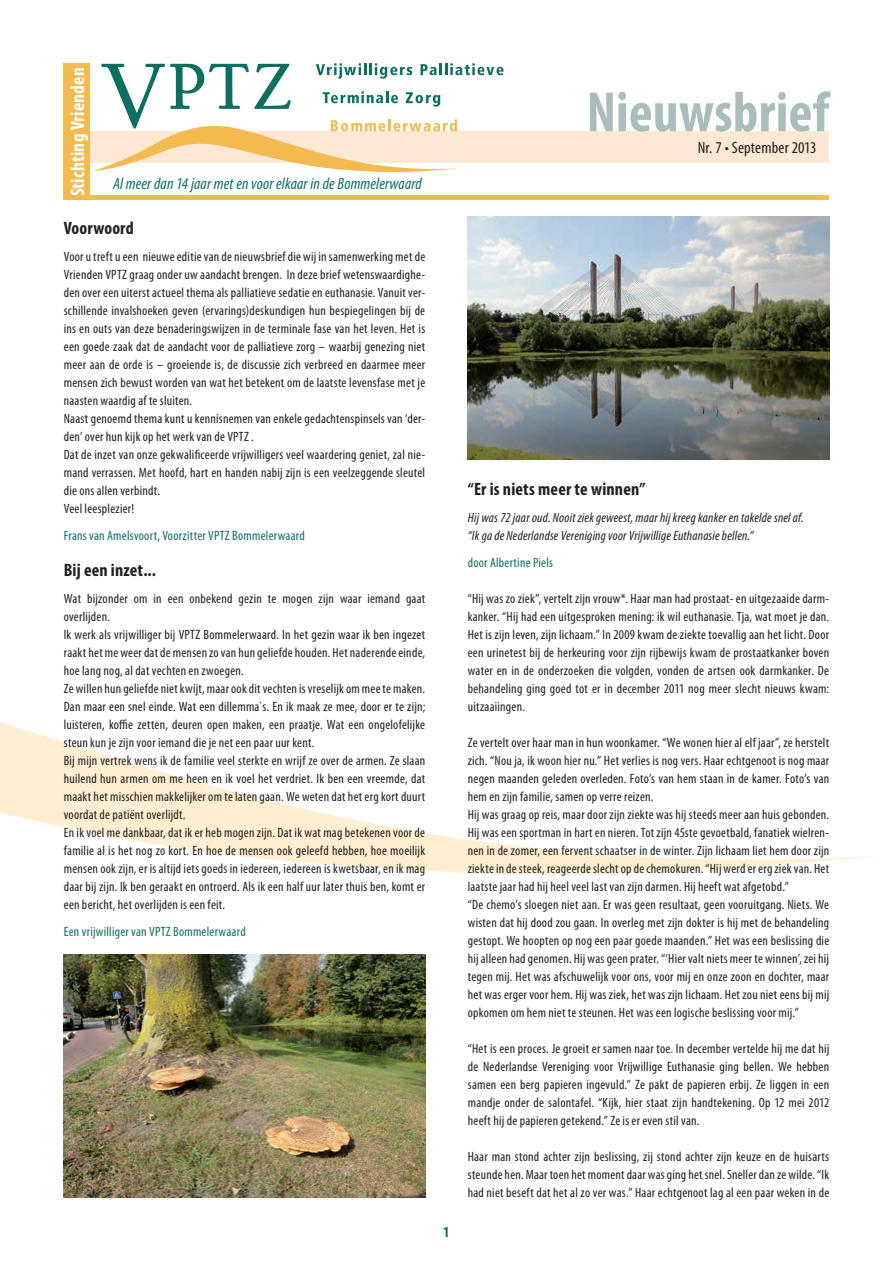
<style>
.page{position:relative;width:893px;height:1263px;background:#fff}
.page>*{position:absolute;margin:0;border:0;box-sizing:border-box;transform-origin:0 0}
.t1{font:700 condensed 57px "Myriad Pro";letter-spacing:.005em;color:#aabdbd}
.t2{font:700 condensed 19.5px "Myriad Pro";letter-spacing:.01em;color:#fff}
.t3{font:700 condensed 18px "Myriad Pro";letter-spacing:.01em;color:#231f20}
.t4{font:italic condensed 16.5px "Myriad Pro";letter-spacing:.01em;color:#0d6f62}
.t5{font:condensed 16.5px "Myriad Pro";letter-spacing:.01em;color:#231f20}
.t6{font:700 condensed 15px "Myriad Pro";color:#0d6f62}
.t7{font:condensed 13.5px/18px "Myriad Pro";letter-spacing:.015em;color:#231f20}
.t8{font:italic condensed 13.5px/18px "Myriad Pro";letter-spacing:.015em;color:#231f20}
.t9{font:condensed 13.5px "Myriad Pro";letter-spacing:.015em;color:#0d6f62}
</style>
<div class="page">
<svg style="left:0;top:722px;width:876px;height:153px"></svg>
<div style="left:64px;top:64px;width:26px;height:136px;background:#f5ba4f"></div>
<div style="left:90px;top:131px;width:738px;height:32px;background:#fce8d3"></div>
<svg style="left:94px;top:63px;width:409px;height:109px"></svg>
<hr style="left:64px;top:196px;width:765px;height:4px;background:#f5ba4f">
<img style="left:64px;top:954px;width:361px;height:243px">
<img style="left:468px;top:216px;width:361px;height:243px">
<h2 class="t2" style="left:66px;top:196px;width:130px;rotate:-90deg">Stichting Vrienden</h2>
<p class="t4" style="left:113px;top:173px;width:310px">Al meer dan 14 jaar met en voor elkaar in de Bommelerwaard</p>
<h3 class="t3" style="left:64px;top:217px;width:72px">Voorwoord</h3>
<p class="t7" style="left:64px;top:247px;width:363px">Voor u treft u een nieuwe editie van de nieuwsbrief die wij in samenwerking met de Vrienden VPTZ graag onder uw aandacht brengen. In deze brief wetenswaardighe&shy;den over een uiterst actueel thema als palliatieve sedatie en euthanasie. Vanuit ver&shy;schillende invalshoeken geven (ervarings)deskundigen hun bespiegelingen bij de ins en outs van deze benaderingswijzen in de terminale fase van het leven. Het is een goede zaak dat de aandacht voor de palliatieve zorg – waarbij genezing niet meer aan de orde is – groeiende is, de discussie zich verbreed en daarmee meer mensen zich bewust worden van wat het betekent om de laatste levensfase met je naasten waardig af te sluiten.<br>Naast genoemd thema kunt u kennisnemen van enkele gedachtenspinsels van ‘der&shy;den’ over hun kijk op het werk van de VPTZ .<br>Dat de inzet van onze gekwalificeerde vrijwilligers veel waardering geniet, zal nie&shy;mand verrassen. Met hoofd, hart en handen nabij zijn is een veelzeggende sleutel die ons allen verbindt.<br>Veel leesplezier!</p>
<p class="t9" style="left:64px;top:527px;width:243px">Frans van Amelsvoort, Voorzitter VPTZ Bommelerwaard</p>
<h3 class="t3" style="left:64px;top:559px;width:94px">Bij een inzet...</h3>
<p class="t7" style="left:64px;top:589px;width:363px">Wat bijzonder om in een onbekend gezin te mogen zijn waar iemand gaat overlijden.<br>Ik werk als vrijwilliger bij VPTZ Bommelerwaard. In het gezin waar ik ben ingezet raakt het me weer dat de mensen zo van hun geliefde houden. Het naderende einde, hoe lang nog, al dat vechten en zwoegen.<br>Ze willen hun geliefde niet kwijt, maar ook dit vechten is vreselijk om mee te maken.<br>Dan maar een snel einde. Wat een dillemma`s. En ik maak ze mee, door er te zijn; luisteren, koffie zetten, deuren open maken, een praatje. Wat een ongelofelijke steun kun je zijn voor iemand die je net een paar uur kent.<br>Bij mijn vertrek wens ik de familie veel sterkte en wrijf ze over de armen. Ze slaan huilend hun armen om me heen en ik voel het verdriet. Ik ben een vreemde, dat maakt het misschien makkelijker om te laten gaan. We weten dat het erg kort duurt voordat de patiënt overlijdt.<br>En ik voel me dankbaar, dat ik er heb mogen zijn. Dat ik wat mag betekenen voor de familie al is het nog zo kort. En hoe de mensen ook geleefd hebben, hoe moeilijk mensen ook zijn, er is altijd iets goeds in iedereen, iedereen is kwetsbaar, en ik mag daar bij zijn. Ik ben geraakt en ontroerd. Als ik een half uur later thuis ben, komt er een bericht, het overlijden is een feit.</p>
<p class="t9" style="left:64px;top:923px;width:183px">Een vrijwilliger van VPTZ Bommelerwaard</p>
<p class="t6" style="left:443px;top:1222px;width:8px">1</p>
<h1 class="t1" style="left:587px;top:77px;width:244px">Nieuwsbrief</h1>
<p class="t5" style="left:698px;top:138px;width:120px">Nr. 7 • September 2013</p>
<h3 class="t3" style="left:468px;top:478px;width:179px">“Er is niets meer te winnen”</h3>
<p class="t8" style="left:468px;top:508px;width:338px">Hij was 72 jaar oud. Nooit ziek geweest, maar hij kreeg kanker en takelde snel af. “Ik ga de Nederlandse Vereniging voor Vrijwillige Euthanasie bellen.”</p>
<p class="t9" style="left:468px;top:554px;width:87px">door Albertine Piels</p>
<p class="t7" style="left:468px;top:589px;width:363px;text-align:justify">“Hij was zo ziek”, vertelt zijn vrouw*. Haar man had prostaat- en uitgezaaide darm&shy;kanker. “Hij had een uitgesproken mening: ik wil euthanasie. Tja, wat moet je dan.<br>Het is zijn leven, zijn lichaam.” In 2009 kwam de ziekte toevallig aan het licht. Door een urinetest bij de herkeuring voor zijn rijbewijs kwam de prostaatkanker boven water en in de onderzoeken die volgden, vonden de artsen ook darmkanker. De behandeling ging goed tot er in december 2011 nog meer slecht nieuws kwam: uitzaaiingen.</p>
<p class="t7" style="left:468px;top:733px;width:363px">Ze vertelt over haar man in hun woonkamer. “We wonen hier al elf jaar”, ze herstelt zich. “Nou ja, ik woon hier nu.” Het verlies is nog vers. Haar echtgenoot is nog maar negen maanden geleden overleden. Foto’s van hem staan in de kamer. Foto’s van hem en zijn familie, samen op verre reizen.<br>Hij was graag op reis, maar door zijn ziekte was hij steeds meer aan huis gebonden.<br>Hij was een sportman in hart en nieren. Tot zijn 45ste gevoetbald, fanatiek wielren&shy;nen in de zomer, een fervent schaatser in de winter. Zijn lichaam liet hem door zijn ziekte in de steek, reageerde slecht op de chemokuren. “Hij werd er erg ziek van. Het laatste jaar had hij heel veel last van zijn darmen. Hij heeft wat afgetobd.”<br>“De chemo’s sloegen niet aan. Er was geen resultaat, geen vooruitgang. Niets. We wisten dat hij dood zou gaan. In overleg met zijn dokter is hij met de behandeling gestopt. We hoopten op nog een paar goede maanden.” Het was een beslissing die hij alleen had genomen. Hij was geen prater. “‘Hier valt niets meer te winnen’, zei hij tegen mij. Het was afschuwelijk voor ons, voor mij en onze zoon en dochter, maar het was erger voor hem. Hij was ziek, het was zijn lichaam. Het zou niet eens bij mij opkomen om hem niet te steunen. Het was een logische beslissing voor mij.”</p>
<p class="t7" style="left:468px;top:1039px;width:363px;text-align:justify">“Het is een proces. Je groeit er samen naar toe. In december vertelde hij me dat hij de Nederlandse Vereniging voor Vrijwillige Euthanasie ging bellen. We hebben samen een berg papieren ingevuld.” Ze pakt de papieren erbij. Ze liggen in een mandje onder de salontafel. “Kijk, hier staat zijn handtekening. Op 12 mei 2012 heeft hij de papieren getekend.” Ze is er even stil van.</p>
<p class="t7" style="left:468px;top:1147px;width:363px;text-align:justify">Haar man stond achter zijn beslissing, zij stond achter zijn keuze en de huisarts steunde hen. Maar toen het moment daar was ging het snel. Sneller dan ze wilde. “Ik had niet beseft dat het al zo ver was.” Haar echtgenoot lag al een paar weken in de</p>
</div>
